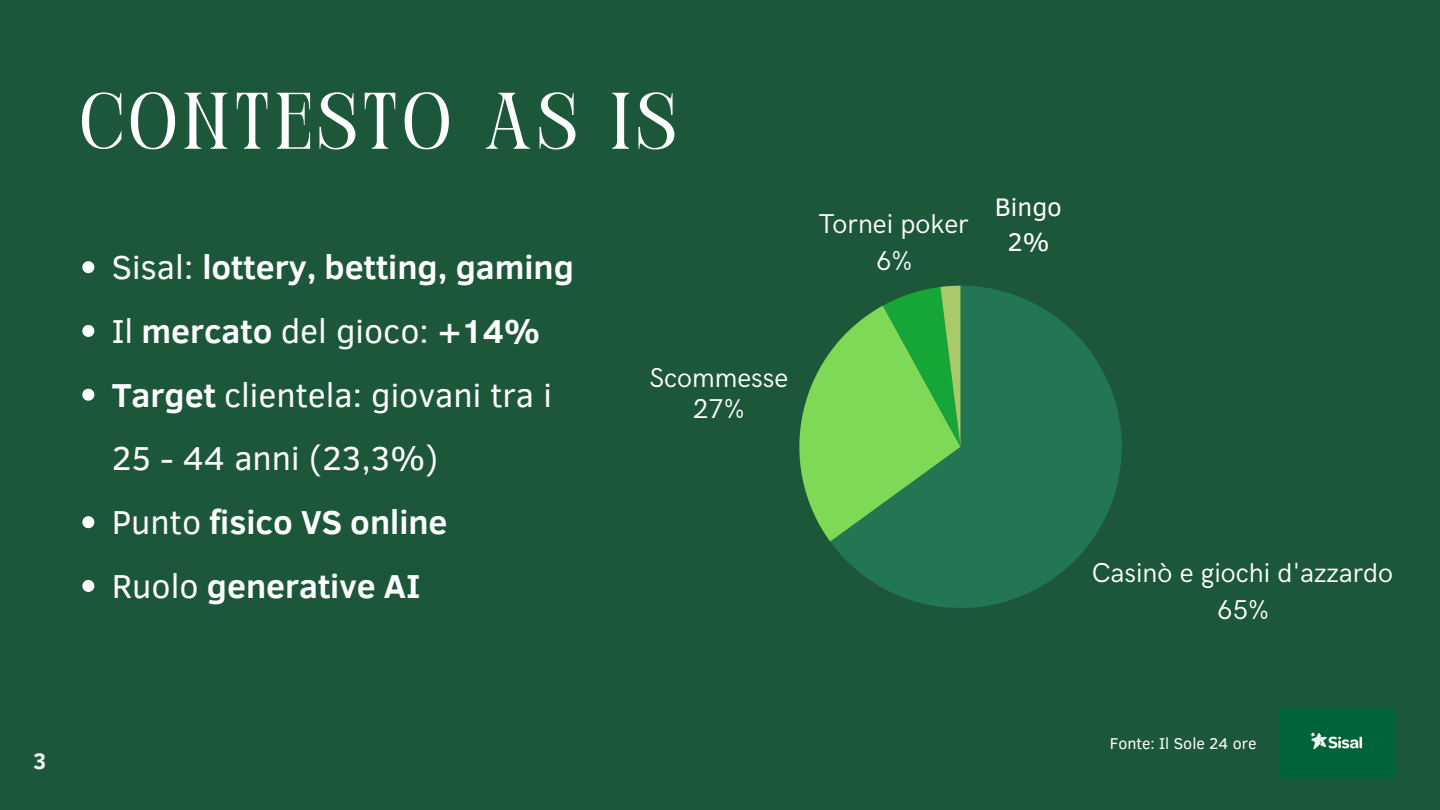
<style>
.page{position:relative;width:1440px;height:810px;background:#1c5739}
.page>*{position:absolute;margin:0;border:0;box-sizing:border-box;transform-origin:0 0}
.t1{font:80px "Perandoryv 2";letter-spacing:.09em;color:#fff}
.t2{font:34px/63.8px "Clear Sans";color:#fff}
.t3{font:700 34px "Clear Sans";color:#fff}
.t4{font:27.3px/37.6px "HK Grotesk";color:#fff;text-align:center}
.t5{font:26.1px/35.2px "Clear Sans";color:#fff;text-align:center}
.t6{font:700 23px "Clear Sans";color:#f2f2f0}
.t7{font:16px "Clear Sans";color:#fff}
.s1{font-weight:400}
.s2{font-weight:700}
</style>
<div class="page">
<div style="left:1280px;top:707px;width:114px;height:72px;background:#00643a"></div>
<svg style="left:831px;top:286px;width:291px;height:322px;fill:#237653"></svg>
<svg style="left:799px;top:286px;width:162px;height:256px"></svg>
<svg style="left:82px;top:261px;width:12px;height:12px"></svg>
<svg style="left:82px;top:325px;width:12px;height:12px"></svg>
<svg style="left:82px;top:389px;width:12px;height:12px"></svg>
<svg style="left:82px;top:516px;width:12px;height:12px"></svg>
<svg style="left:82px;top:580px;width:12px;height:12px"></svg>
<p class="t1" style="left:81px;top:89px;width:596px">CONTESTO AS IS</p>
<p class="t3" style="left:112px;top:243px;width:464px"><span class="s1">Sisal:</span> lottery, betting, gaming</p>
<p class="t2" style="left:112px;top:297px;width:430px">Il <span class="s2">mercato</span> del gioco: <span class="s2">+14%</span></p>
<p class="t2" style="left:112px;top:361px;width:442px"><span class="s2">Target</span> clientela: giovani tra i<br>25 - 44 anni (23,3%)</p>
<h3 class="t3" style="left:112px;top:498px;width:337px"><span class="s1">Punto</span> fisico VS online</h3>
<p class="t3" style="left:112px;top:561px;width:310px"><span class="s1">Ruolo</span> generative AI</p>
<p class="t4" style="left:649px;top:363px;width:140px;line-height:31.6px">Scommesse<br>27%</p>
<p class="t4" style="left:819px;top:206px;width:152px;line-height:37.2px">Tornei poker<br>6%</p>
<p class="t5" style="left:995px;top:187px;width:69px">Bingo<br>2%</p>
<p class="t4" style="left:1092px;top:555px;width:303px">Casinò e giochi d'azzardo<br>65%</p>
<p class="t6" style="left:33px;top:745px;width:15px">3</p>
<p class="t7" style="left:1110px;top:732px;width:148px">Fonte: Il Sole 24 ore</p>
</div>
